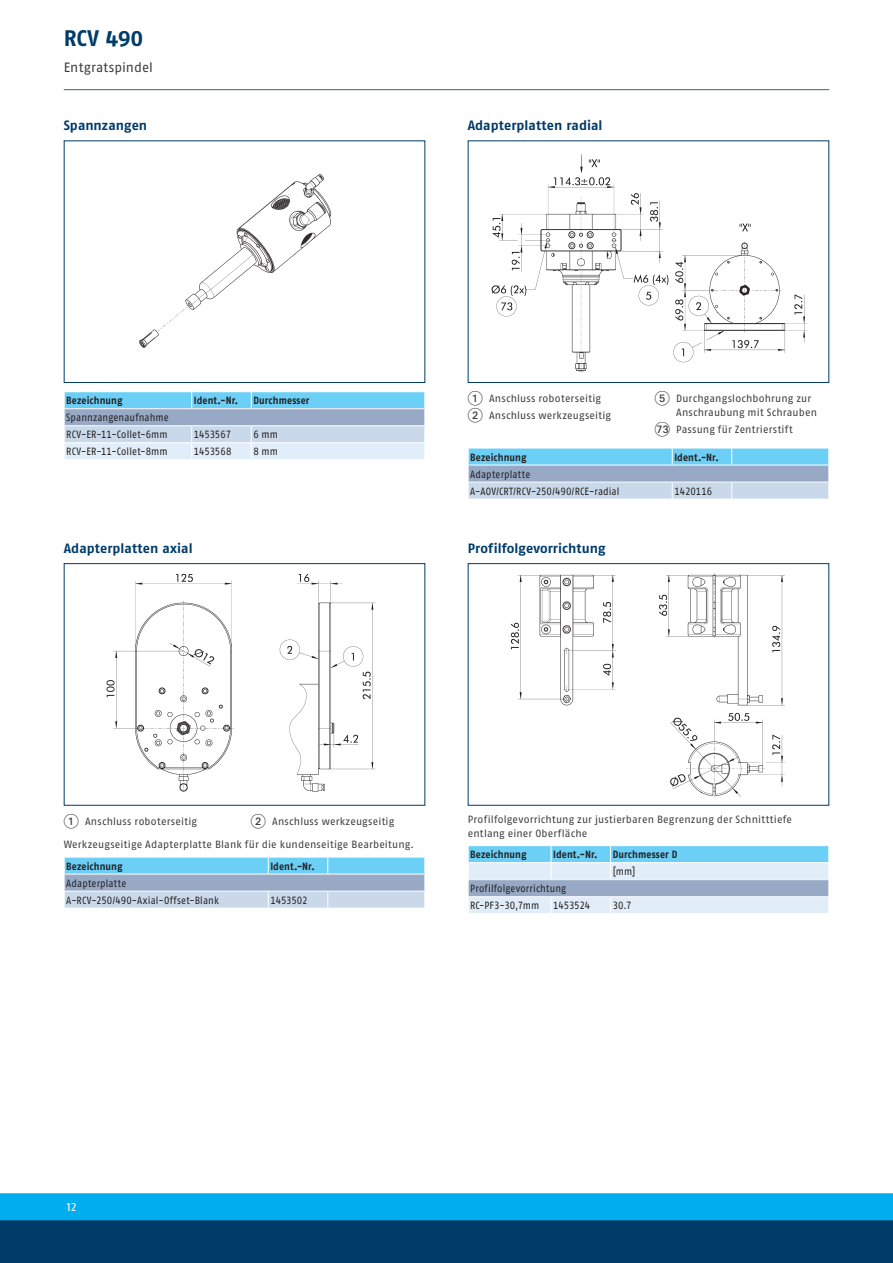
<style>
.page{position:relative;width:893px;height:1263px;background:#fff}
.page>*{position:absolute;margin:0;border:0;box-sizing:border-box;transform-origin:0 0}
.t1{font:700 22.5px "SCHUNK Fago Pro";color:#003b69}
.t2{font:700 13.5px "SCHUNK Fago Pro";letter-spacing:.005em;color:#003b69}
.t3{font:13.5px "SCHUNK Fago Pro";letter-spacing:.005em;color:#3e3e3f}
.t4{font:12px "SCHUNK Fago Pro";color:#fff}
.t5{font:10.5px/14.2px "SCHUNK Fago Pro";letter-spacing:.015em;color:#3e3e3f}
.t6{font:10.5px/17px "SCHUNK Fago Pro";letter-spacing:.01em;color:#231f20;scale:.9 1}
.t7{font:700 10.5px "SCHUNK Fago Pro";letter-spacing:.01em;color:#231f20;scale:.9 1}
.t8{font:10.5px "SCHUNK Fago Pro";letter-spacing:-.02em;color:#231f20;scale:.9 1}
.t9{font:10.5px "SCHUNK Fago Pro";letter-spacing:-.01em;color:#231f20;scale:.9 1}
.t10{font:10.5px "SCHUNK Fago Pro";letter-spacing:-.025em;color:#231f20;scale:.9 1}
.s1{font-family:"Deco Numbers LH Circle";font-size:15px}
</style>
<div class="page">
<div style="left:0;top:1202px;width:893px;height:61px;background:#003b69"></div>
<div style="left:0;top:1193px;width:893px;height:27px;background:#00aeef"></div>
<hr style="left:64px;top:89px;width:765px;height:1px;background:#35628d">
<div style="left:64px;top:140px;width:361px;height:243px;border:1px solid #003b69"></div>
<img style="left:138px;top:174px;width:194px;height:174px">
<svg style="left:64px;top:392px;width:361px;height:67px;background:#afd1e8"></svg>
<hr style="left:64px;top:425px;width:128px;height:1px;background:#fff">
<hr style="left:192px;top:425px;width:59px;height:1px;background:#fff">
<hr style="left:251px;top:425px;width:174px;height:1px;background:#fff">
<div style="left:468px;top:140px;width:361px;height:243px;border:1px solid #003b69"></div>
<img style="left:491px;top:154px;width:316px;height:219px">
<svg style="left:468px;top:448px;width:361px;height:51px;background:#9ec8e3"></svg>
<hr style="left:468px;top:482px;width:204px;height:1px;background:#fff">
<hr style="left:672px;top:482px;width:60px;height:1px;background:#fff">
<hr style="left:732px;top:482px;width:97px;height:1px;background:#fff">
<div style="left:64px;top:563px;width:361px;height:243px;border:1px solid #003b69"></div>
<img style="left:106px;top:573px;width:270px;height:220px">
<svg style="left:64px;top:857px;width:361px;height:51px;background:#9ec8e3"></svg>
<hr style="left:64px;top:891px;width:204px;height:1px;background:#fff">
<hr style="left:268px;top:891px;width:60px;height:1px;background:#fff">
<hr style="left:328px;top:891px;width:97px;height:1px;background:#fff">
<div style="left:468px;top:563px;width:361px;height:243px;border:1px solid #003b69"></div>
<img style="left:510px;top:573px;width:275px;height:224px">
<svg style="left:468px;top:846px;width:361px;height:67px;background:#b4d6eb"></svg>
<hr style="left:468px;top:896px;width:83px;height:1px;background:#fff">
<hr style="left:551px;top:896px;width:60px;height:1px;background:#fff">
<hr style="left:611px;top:896px;width:218px;height:1px;background:#fff">
<h1 class="t1" style="left:64px;top:24px;width:81px">RCV 490</h1>
<p class="t3" style="left:64px;top:60px;width:91px">Entgratspindel</p>
<p class="t2" style="left:64px;top:117px;width:85px">Spannzangen</p>
<p class="t2" style="left:468px;top:117px;width:136px">Adapterplatten radial</p>
<p class="t7" style="left:66px;top:394px;width:64px">Bezeichnung</p>
<p class="t7" style="left:194px;top:394px;width:51px">Ident.-Nr.</p>
<p class="t7" style="left:253px;top:394px;width:64px">Durchmesser</p>
<p class="t6" style="left:66px;top:409px;width:115px">Spannzangenaufnahme<br>RCV-ER-11-Collet-6mm</p>
<p class="t8" style="left:194px;top:428px;width:43px">1453567</p>
<p class="t6" style="left:253px;top:426px;width:29px">6 mm</p>
<p class="t6" style="left:66px;top:443px;width:114px">RCV-ER-11-Collet-8mm</p>
<p class="t8" style="left:194px;top:445px;width:43px">1453568</p>
<p class="t6" style="left:253px;top:443px;width:29px">8 mm</p>
<p class="t2" style="left:64px;top:540px;width:130px">Adapterplatten axial</p>
<p class="t5" style="left:468px;top:390px;width:145px;line-height:17px"><span class="s1">1</span> Anschluss roboterseitig<br><span class="s1">2</span> Anschluss werkzeugseitig</p>
<p class="t5" style="left:676px;top:391px;width:142px;text-indent:-21px"><span class="s1">5</span> Durchgangslochbohrung zur<br>Anschraubung mit Schrauben</p>
<p class="t5" style="left:655px;top:422px;width:139px"><span class="s1">GM</span> Passung für Zentrierstift</p>
<p class="t7" style="left:470px;top:451px;width:64px">Bezeichnung</p>
<p class="t7" style="left:674px;top:451px;width:51px">Ident.-Nr.</p>
<p class="t6" style="left:470px;top:466px;width:167px">Adapterplatte<br>A-AOV/CRT/RCV-250/490/RCE-radial</p>
<p class="t9" style="left:674px;top:485px;width:44px">1420116</p>
<p class="t2" style="left:468px;top:540px;width:139px">Profilfolgevorrichtung</p>
<p class="t5" style="left:64px;top:814px;width:135px"><span class="s1">1</span> Anschluss roboterseitig</p>
<p class="t5" style="left:251px;top:814px;width:145px"><span class="s1">2</span> Anschluss werkzeugseitig</p>
<p class="t5" style="left:64px;top:837px;width:352px">Werkzeugseitige Adapterplatte Blank für die kundenseitige Bearbeitung.</p>
<p class="t7" style="left:66px;top:860px;width:64px">Bezeichnung</p>
<p class="t7" style="left:270px;top:860px;width:51px">Ident.-Nr.</p>
<p class="t6" style="left:66px;top:875px;width:171px">Adapterplatte<br>A-RCV-250/490-Axial-Offset-Blank</p>
<p class="t8" style="left:270px;top:894px;width:43px">1453502</p>
<p class="t5" style="left:468px;top:812px;width:326px">Profilfolgevorrichtung zur justierbaren Begrenzung der Schnitttiefe entlang einer Oberfläche</p>
<p class="t7" style="left:470px;top:848px;width:64px">Bezeichnung</p>
<p class="t7" style="left:553px;top:848px;width:51px">Ident.-Nr.</p>
<p class="t7" style="left:613px;top:848px;width:73px">Durchmesser D</p>
<p class="t6" style="left:613px;top:863px;width:27px">[mm]</p>
<p class="t6" style="left:470px;top:880px;width:108px">Profilfolgevorrichtung<br>RC-PF3-30,7mm</p>
<p class="t10" style="left:553px;top:899px;width:43px">1453524</p>
<p class="t6" style="left:613px;top:897px;width:23px">30.7</p>
<p class="t4" style="left:67px;top:1199px;width:11px">12</p>
</div>
